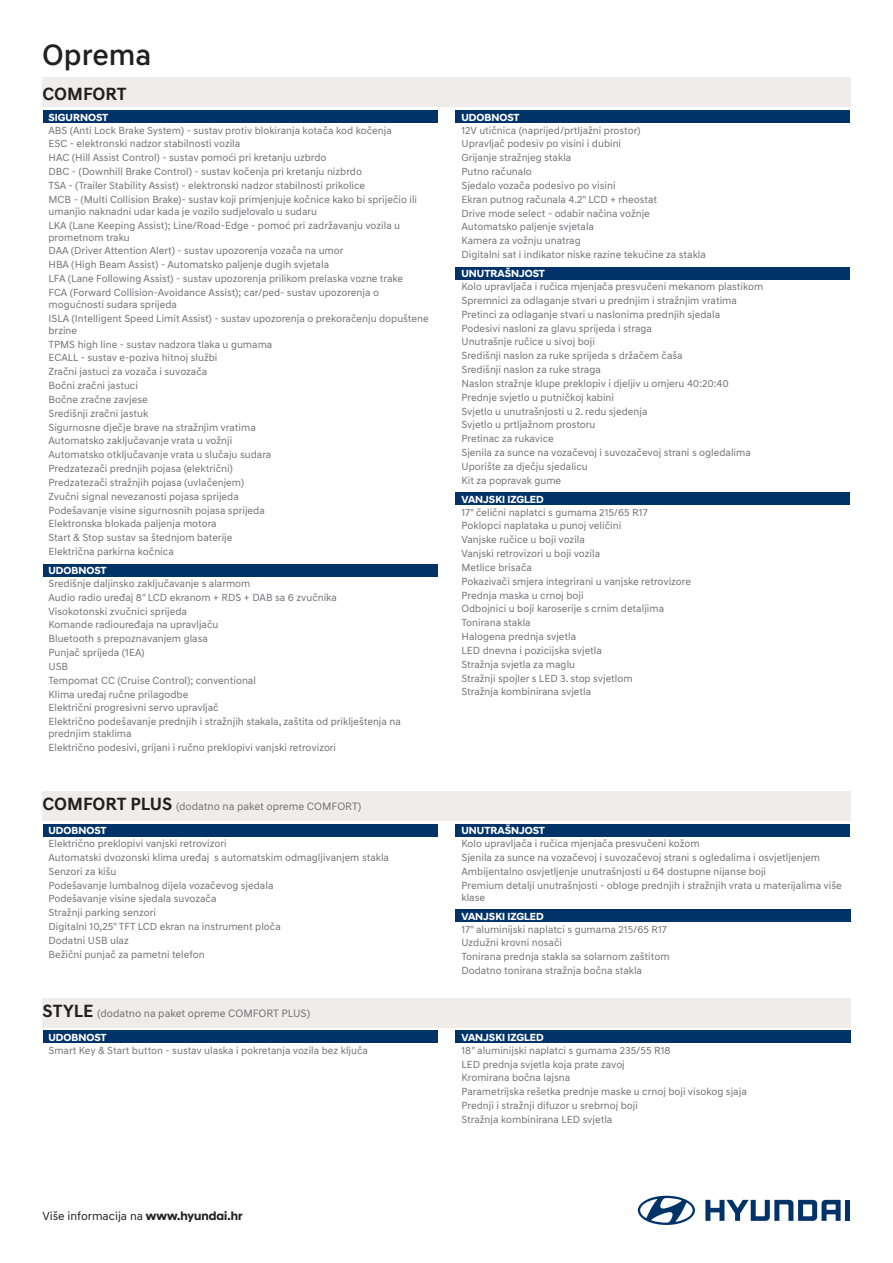
<style>
.page{position:relative;width:893px;height:1263px;background:#fff}
.page>*{position:absolute;margin:0;border:0;box-sizing:border-box;transform-origin:0 0}
.t1{font:500 30px "Hyundai Sans Text";color:#231f20}
.t2{font:700 18px "Hyundai Sans Text";color:#231f20}
.t3{font:12px "Hyundai Sans Text";color:#231f20}
.t4{font:10.95px "Hyundai Sans Text";color:#717074}
.t5{font:10.5px/13.8px "Hyundai Sans Text";color:#717074}
.t6{font:700 10.5px "Hyundai Sans Head";color:#fff}
.s1{font-weight:700;font-size:18px;color:#231f20}
.s2{font-family:"Hyundai Sans Head";font-weight:700}
</style>
<div class="page">
<div style="left:43px;top:791px;width:808px;height:30px;background:#efece9"></div>
<div style="left:43px;top:998px;width:808px;height:29px;background:#efece9"></div>
<div style="left:43px;top:77px;width:808px;height:30px;background:#efece9"></div>
<svg style="left:705px;top:1200px;width:136px;height:21px"></svg>
<div style="left:845px;top:1200px;width:5px;height:21px;background:#013368"></div>
<svg style="left:638px;top:1196px;width:57px;height:29px"></svg>
<div style="left:43px;top:824px;width:394px;height:12px;background:#013368"></div>
<div style="left:43px;top:1031px;width:394px;height:12px;background:#013368"></div>
<div style="left:43px;top:111px;width:394px;height:12px;background:#013368"></div>
<div style="left:43px;top:564px;width:394px;height:12px;background:#013368"></div>
<div style="left:455px;top:111px;width:395px;height:12px;background:#013368"></div>
<div style="left:455px;top:267px;width:395px;height:12px;background:#013368"></div>
<div style="left:455px;top:493px;width:395px;height:12px;background:#013368"></div>
<div style="left:455px;top:824px;width:395px;height:12px;background:#013368"></div>
<div style="left:455px;top:909px;width:396px;height:13px;background:#013368"></div>
<div style="left:455px;top:1031px;width:396px;height:12px;background:#013368"></div>
<h1 class="t1" style="left:42px;top:36px;width:111px">Oprema</h1>
<h2 class="t2" style="left:43px;top:83px;width:86px">COMFORT</h2>
<p class="t6" style="left:49px;top:111px;width:33px">SIGURNOST</p>
<p class="t5" style="left:49px;top:123px;width:370px">ABS (Anti Lock Brake System) - sustav protiv blokiranja kotača kod kočenja<br>ESC - elektronski nadzor stabilnosti vozila<br>HAC (Hill Assist Control) - sustav pomoći pri kretanju uzbrdo<br>DBC - (Downhill Brake Control) - sustav kočenja pri kretanju nizbrdo<br>TSA - (Trailer Stability Assist) - elektronski nadzor stabilnosti prikolice<br>MCB - (Multi Collision Brake)- sustav koji primjenjuje kočnice kako bi spriječio ili</p>
<p class="t5" style="left:49px;top:204px;width:353px">umanjio naknadni udar kada je vozilo sudjelovalo u sudaru<br>LKA (Lane Keeping Assist); Line/Road-Edge - pomoć pri zadržavanju vozila u</p>
<p class="t5" style="left:49px;top:230px;width:356px">prometnom traku<br>DAA (Driver Attention Alert) - sustav upozorenja vozača na umor<br>HBA (High Beam Assist) - Automatsko paljenje dugih svjetala<br>LFA (Lane Following Assist) - sustav upozorenja prilikom prelaska vozne trake FCA (Forward Collision-Avoidance Assist); car/ped- sustav upozorenja o</p>
<p class="t5" style="left:49px;top:297px;width:382px">mogućnosti sudara sprijeda<br>ISLA (Intelligent Speed Limit Assist) - sustav upozorenja o prekoračenju dopuštene</p>
<p class="t5" style="left:49px;top:323px;width:225px">brzine<br>TPMS high line - sustav nadzora tlaka u gumama ECALL - sustav e-poziva hitnoj službi<br>Zračni jastuci za vozača i suvozača<br>Bočni zračni jastuci<br>Bočne zračne zavjese<br>Središnji zračni jastuk<br>Sigurnosne dječje brave na stražnjim vratima Automatsko zaključavanje vrata u vožnji Automatsko otključavanje vrata u slučaju sudara Predzatezači prednjih pojasa (električni)<br>Predzatezači stražnjih pojasa (uvlačenjem)<br>Zvučni signal nevezanosti pojasa sprijeda Podešavanje visine sigurnosnih pojasa sprijeda Elektronska blokada paljenja motora<br>Start &amp; Stop sustav sa štednjom baterije Električna parkirna kočnica</p>
<p class="t6" style="left:49px;top:564px;width:24px">UDOBNOST</p>
<p class="t5" style="left:49px;top:576px;width:354px">Središnje daljinsko zaključavanje s alarmom<br>Audio radio uređaj 8" LCD ekranom + RDS + DAB sa 6 zvučnika<br>Visokotonski zvučnici sprijeda<br>Komande radiouređaja na upravljaču<br>Bluetooth s prepoznavanjem glasa<br>Punjač sprijeda (1EA)<br>USB<br>Tempomat CC (Cruise Control); conventional<br>Klima uređaj ručne prilagodbe<br>Električni progresivni servo upravljač<br>Električno podešavanje prednjih i stražnjih stakala, zaštita od priklještenja na</p>
<p class="t5" style="left:49px;top:727px;width:289px">prednjim staklima<br>Električno podesivi, grijani i ručno preklopivi vanjski retrovizori</p>
<p class="t4" style="left:43px;top:800px;width:320px"><span class="s1">COMFORT PLUS</span> (dodatno na paket opreme COMFORT)</p>
<p class="t6" style="left:49px;top:824px;width:24px">UDOBNOST</p>
<p class="t5" style="left:49px;top:837px;width:342px">Električno preklopivi vanjski retrovizori<br>Automatski dvozonski klima uređaj s automatskim odmagljivanjem stakla Senzori za kišu<br>Podešavanje lumbalnog dijela vozačevog sjedala<br>Podešavanje visine sjedala suvozača<br>Stražnji parking senzori<br>Digitalni 10,25" TFT LCD ekran na instrument ploča<br>Dodatni USB ulaz<br>Bežični punjač za pametni telefon</p>
<p class="t4" style="left:43px;top:1006px;width:269px"><span class="s1">STYLE</span> (dodatno na paket opreme COMFORT PLUS)</p>
<p class="t6" style="left:49px;top:1031px;width:24px">UDOBNOST</p>
<p class="t5" style="left:49px;top:1043px;width:321px">Smart Key &amp; Start button - sustav ulaska i pokretanja vozila bez ključa</p>
<p class="t6" style="left:461px;top:111px;width:24px">UDOBNOST</p>
<p class="t5" style="left:461px;top:123px;width:246px">12V utičnica (naprijed/prtljažni prostor)<br>Upravljač podesiv po visini i dubini<br>Grijanje stražnjeg stakla<br>Putno računalo<br>Sjedalo vozača podesivo po visini<br>Ekran putnog računala 4.2" LCD + rheostat<br>Drive mode select - odabir načina vožnje Automatsko paljenje svjetala<br>Kamera za vožnju unatrag<br>Digitalni sat i indikator niske razine tekućine za stakla</p>
<p class="t6" style="left:461px;top:267px;width:58px">UNUTRAŠNJOST</p>
<p class="t5" style="left:461px;top:280px;width:303px">Kolo upravljača i ručica mjenjača presvučeni mekanom plastikom Spremnici za odlaganje stvari u prednjim i stražnjim vratima Pretinci za odlaganje stvari u naslonima prednjih sjedala<br>Podesivi nasloni za glavu sprijeda i straga<br>Unutrašnje ručice u sivoj boji<br>Središnji naslon za ruke sprijeda s držačem čaša<br>Središnji naslon za ruke straga<br>Naslon stražnje klupe preklopiv i djeljiv u omjeru 40:20:40<br>Prednje svjetlo u putničkoj kabini<br>Svjetlo u unutrašnjosti u 2. redu sjedenja<br>Svjetlo u prtljažnom prostoru<br>Pretinac za rukavice<br>Sjenila za sunce na vozačevoj i suvozačevoj strani s ogledalima Uporište za dječju sjedalicu<br>Kit za popravak gume</p>
<p class="t6" style="left:461px;top:493px;width:21px">VANJSKI</p>
<p class="t6" style="left:507px;top:493px;width:38px">IZGLED</p>
<p class="t5" style="left:461px;top:505px;width:231px">17" čelični naplatci s gumama 215/65 R17<br>Poklopci naplataka u punoj veličini<br>Vanjske ručice u boji vozila<br>Vanjski retrovizori u boji vozila<br>Metlice brisača<br>Pokazivači smjera integrirani u vanjske retrovizore<br>Prednja maska u crnoj boji<br>Odbojnici u boji karoserije s crnim detaljima<br>Tonirana stakla<br>Halogena prednja svjetla<br>LED dnevna i pozicijska svjetla<br>Stražnja svjetla za maglu<br>Stražnji spojler s LED 3. stop svjetlom<br>Stražnja kombinirana svjetla</p>
<p class="t6" style="left:461px;top:824px;width:58px">UNUTRAŠNJOST</p>
<p class="t5" style="left:461px;top:837px;width:382px">Kolo upravljača i ručica mjenjača presvučeni kožom<br>Sjenila za sunce na vozačevoj i suvozačevoj strani s ogledalima i osvjetljenjem Ambijentalno osvjetljenje unutrašnjosti u 64 dostupne nijanse boji<br>Premium detalji unutrašnjosti - obloge prednjih i stražnjih vrata u materijalima više</p>
<p class="t5" style="left:461px;top:890px;width:25px">klase</p>
<p class="t6" style="left:461px;top:910px;width:21px">VANJSKI</p>
<p class="t6" style="left:507px;top:910px;width:38px">IZGLED</p>
<p class="t5" style="left:461px;top:922px;width:210px">17" aluminijski naplatci s gumama 215/65 R17<br>Uzdužni krovni nosači<br>Tonirana prednja stakla sa solarnom zaštitom Dodatno tonirana stražnja bočna stakla</p>
<p class="t6" style="left:461px;top:1031px;width:21px">VANJSKI</p>
<p class="t6" style="left:507px;top:1031px;width:38px">IZGLED</p>
<p class="t5" style="left:461px;top:1043px;width:287px">18" aluminijski naplatci s gumama 235/55 R18<br>LED prednja svjetla koja prate zavoj<br>Kromirana bočna lajsna<br>Parametrijska rešetka prednje maske u crnoj boji visokog sjaja Prednji i stražnji difuzor u srebrnoj boji<br>Stražnja kombinirana LED svjetla</p>
<p class="t3" style="left:43px;top:1209px;width:201px">Više informacija na <span class="s2">www.hyundai.hr</span></p>
</div>
